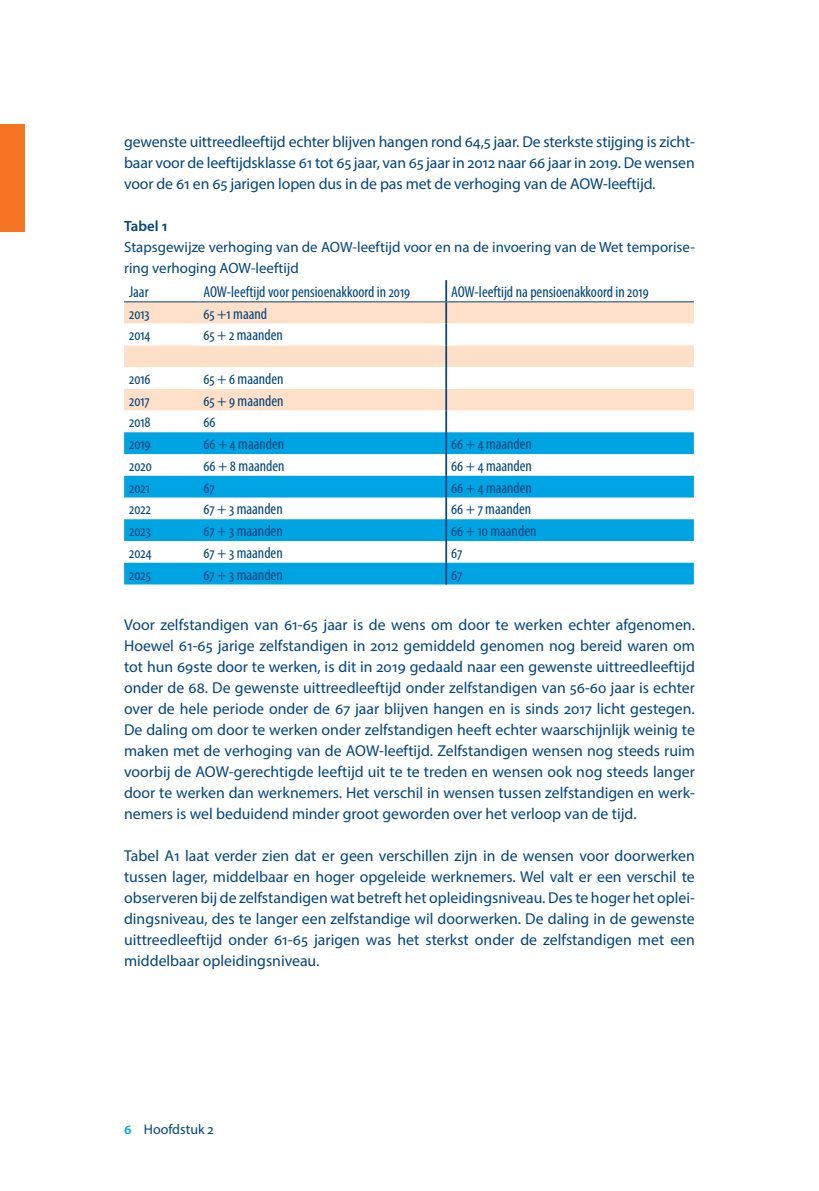
<style>
.page{position:relative;width:819px;height:1191px;background:#fff}
.page>*{position:absolute;margin:0;border:0;box-sizing:border-box;transform-origin:0 0}
.t1{font:15.75px/21px "Myriad Pro";color:#00447c;text-align:justify}
.t2{font:condensed 15.75px "Myriad Pro";color:#00447c}
.t3{font:14.88px/21px "Myriad Pro";color:#00447c}
.t4{font:600 14.88px "Myriad Pro";color:#00447c}
.t5{font:14px "Myriad Pro";color:#00447c}
.s1{font-weight:600;color:#00a4e3}
</style>
<div class="page">
<div style="left:0;top:124px;width:25px;height:107px;background:#f47421"></div>
<div style="left:124px;top:302px;width:569px;height:21px;background:#fedfc7"></div>
<svg style="left:124px;top:323px;width:569px;height:109px"></svg>
<svg style="left:124px;top:432px;width:569px;height:152px;fill:#00a4e3"></svg>
<hr style="left:445px;top:280px;width:2px;height:21px;background:#00447c">
<hr style="left:445px;top:302px;width:2px;height:21px;background:#00447c">
<hr style="left:445px;top:323px;width:2px;height:22px;background:#00447c">
<hr style="left:445px;top:345px;width:2px;height:22px;background:#00447c">
<hr style="left:445px;top:367px;width:2px;height:22px;background:#00447c">
<hr style="left:445px;top:389px;width:2px;height:21px;background:#00447c">
<hr style="left:445px;top:410px;width:2px;height:22px;background:#00447c">
<hr style="left:445px;top:432px;width:2px;height:22px;background:#00447c">
<hr style="left:445px;top:454px;width:2px;height:22px;background:#00447c">
<hr style="left:445px;top:476px;width:2px;height:21px;background:#00447c">
<hr style="left:445px;top:497px;width:2px;height:22px;background:#00447c">
<hr style="left:445px;top:519px;width:2px;height:22px;background:#00447c">
<hr style="left:445px;top:541px;width:2px;height:22px;background:#00447c">
<hr style="left:445px;top:563px;width:2px;height:21px;background:#00447c">
<hr style="left:124px;top:301px;width:74px;height:1px;background:#00447c">
<hr style="left:198px;top:301px;width:248px;height:1px;background:#00447c">
<hr style="left:446px;top:301px;width:247px;height:1px;background:#00447c">
<p class="t1" style="left:124px;top:131px;width:572px">gewenste uittreedleeftijd echter blijven hangen rond 64,5 jaar. De sterkste stijging is zicht&shy;baar voor de leeftijdsklasse 61 tot 65 jaar, van 65 jaar in 2012 naar 66 jaar in 2019. De wensen voor de 61 en 65 jarigen lopen dus in de pas met de verhoging van de AOW-leeftijd.</p>
<p class="t4" style="left:124px;top:217px;width:45px">Tabel 1</p>
<p class="t3" style="left:124px;top:236px;width:572px">Stapsgewijze verhoging van de AOW-leeftijd voor en na de invoering van de Wet temporise&shy;ring verhoging AOW-leeftijd</p>
<p class="t2" style="left:129px;top:282px;width:21px">Jaar</p>
<p class="t2" style="left:203px;top:282px;width:208px">AOW-leeftijd voor pensioenakkoord in 2019</p>
<p class="t2" style="left:451px;top:282px;width:199px">AOW-leeftijd na pensioenakkoord in 2019</p>
<p class="t2" style="left:129px;top:304px;width:22px">2013</p>
<p class="t2" style="left:203px;top:304px;width:65px">65 +1 maand</p>
<p class="t2" style="left:129px;top:326px;width:23px">2014</p>
<p class="t2" style="left:203px;top:326px;width:81px">65 + 2 maanden</p>
<p class="t2" style="left:129px;top:369px;width:23px">2016</p>
<p class="t2" style="left:203px;top:369px;width:82px">65 + 6 maanden</p>
<p class="t2" style="left:129px;top:391px;width:22px">2017</p>
<p class="t2" style="left:203px;top:391px;width:82px">65 + 9 maanden</p>
<p class="t2" style="left:129px;top:412px;width:23px">2018</p>
<p class="t2" style="left:203px;top:412px;width:14px">66</p>
<p class="t2" style="left:129px;top:434px;width:23px">2019</p>
<p class="t2" style="left:203px;top:434px;width:82px">66 + 4 maanden</p>
<p class="t2" style="left:451px;top:434px;width:82px">66 + 4 maanden</p>
<p class="t2" style="left:129px;top:456px;width:24px">2020</p>
<p class="t2" style="left:203px;top:456px;width:83px">66 + 8 maanden</p>
<p class="t2" style="left:451px;top:456px;width:82px">66 + 4 maanden</p>
<p class="t2" style="left:129px;top:478px;width:22px">2021</p>
<p class="t2" style="left:203px;top:478px;width:13px">67</p>
<p class="t2" style="left:451px;top:478px;width:82px">66 + 4 maanden</p>
<p class="t2" style="left:129px;top:499px;width:23px">2022</p>
<p class="t2" style="left:203px;top:499px;width:81px">67 + 3 maanden</p>
<p class="t2" style="left:451px;top:499px;width:82px">66 + 7 maanden</p>
<p class="t2" style="left:129px;top:521px;width:23px">2023</p>
<p class="t2" style="left:203px;top:521px;width:81px">67 + 3 maanden</p>
<p class="t2" style="left:451px;top:521px;width:87px">66 + 10 maanden</p>
<p class="t2" style="left:129px;top:543px;width:24px">2024</p>
<p class="t2" style="left:203px;top:543px;width:81px">67 + 3 maanden</p>
<p class="t2" style="left:451px;top:543px;width:13px">67</p>
<p class="t2" style="left:129px;top:565px;width:23px">2025</p>
<p class="t2" style="left:203px;top:565px;width:81px">67 + 3 maanden</p>
<p class="t2" style="left:451px;top:565px;width:13px">67</p>
<p class="t1" style="left:124px;top:614px;width:572px">Voor zelfstandigen van 61-65 jaar is de wens om door te werken echter afgenomen.<br>Hoewel 61-65 jarige zelfstandigen in 2012 gemiddeld genomen nog bereid waren om tot hun 69ste door te werken, is dit in 2019 gedaald naar een gewenste uittreedleeftijd onder de 68. De gewenste uittreedleeftijd onder zelfstandigen van 56-60 jaar is echter over de hele periode onder de 67 jaar blijven hangen en is sinds 2017 licht gestegen.<br>De daling om door te werken onder zelfstandigen heeft echter waarschijnlijk weinig te maken met de verhoging van de AOW-leeftijd. Zelfstandigen wensen nog steeds ruim voorbij de AOW-gerechtigde leeftijd uit te te treden en wensen ook nog steeds langer door te werken dan werknemers. Het verschil in wensen tussen zelfstandigen en werk&shy;nemers is wel beduidend minder groot geworden over het verloop van de tijd.</p>
<p class="t1" style="left:124px;top:845px;width:572px">Tabel A1 laat verder zien dat er geen verschillen zijn in de wensen voor doorwerken tussen lager, middelbaar en hoger opgeleide werknemers. Wel valt er een verschil te observeren bij de zelfstandigen wat betreft het opleidingsniveau. Des te hoger het oplei&shy;dingsniveau, des te langer een zelfstandige wil doorwerken. De daling in de gewenste uittreedleeftijd onder 61-65 jarigen was het sterkst onder de zelfstandigen met een middelbaar opleidingsniveau.</p>
<p class="t5" style="left:124px;top:1121px;width:91px"><span class="s1">6</span> Hoofdstuk 2</p>
</div>
